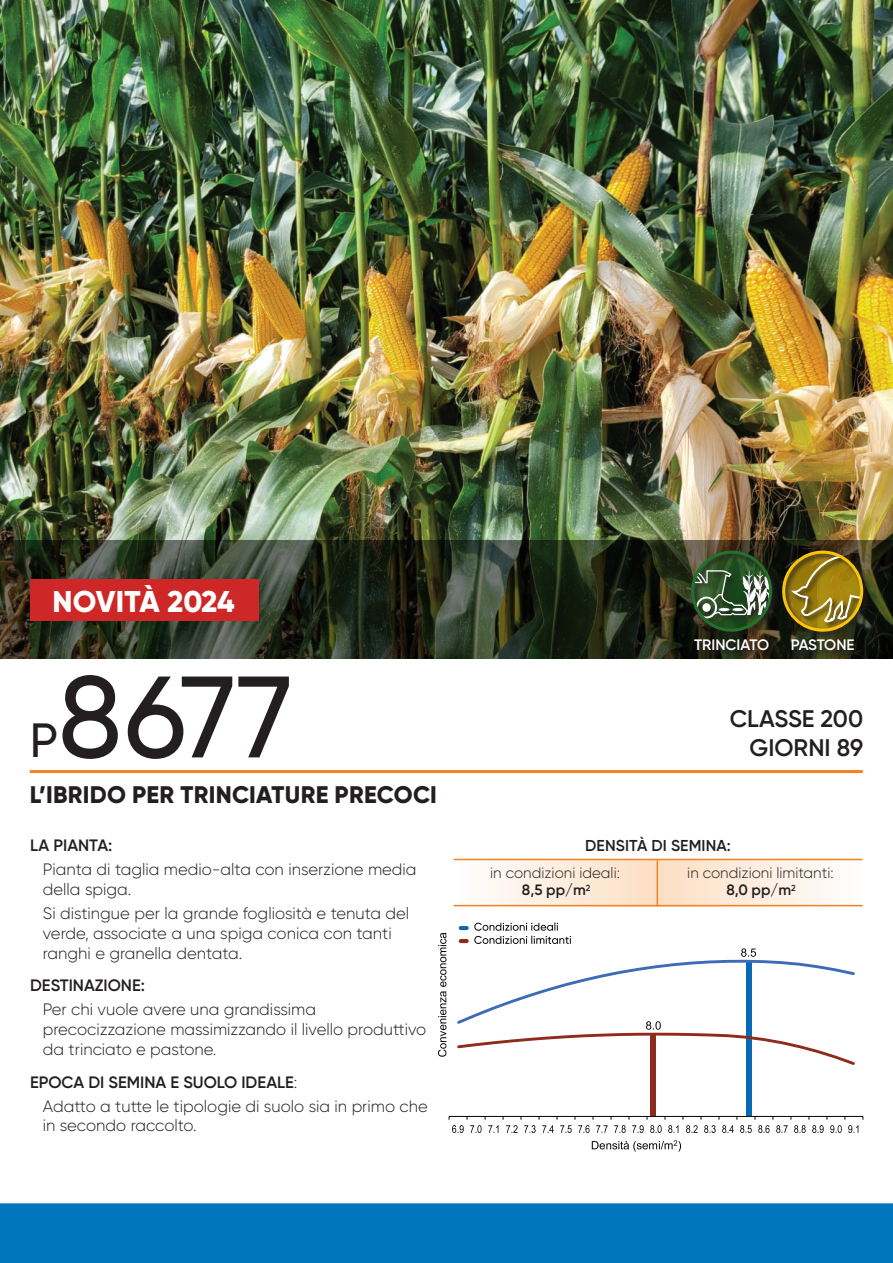
<style>
.page{position:relative;width:893px;height:1263px;background:#fff}
.page>*{position:absolute;margin:0;border:0;box-sizing:border-box;transform-origin:0 0}
.t1{font:500 115.5px "Gilroy";color:#231f20}
.t2{font:500 48px "Gilroy";color:#231f20}
.t3{font:800 30px "Gilroy";letter-spacing:-.01em;color:#fff}
.t4{font:800 24px "Gilroy";letter-spacing:.01em;color:#231f20}
.t5{font:600 24px "Gilroy";color:#231f20}
.t6{font:300 16.5px/19.8px "Gilroy";color:#231f20}
.t7{font:600 16.5px "Gilroy";color:#231f20}
.t8{font:600 15.75px "Gilroy";letter-spacing:.01em;color:#231f20}
.t9{font:600 15.15px "Gilroy";letter-spacing:-.005em;color:#fff}
.t10{font:300 15px "Gilroy";color:#231f20}
.t11{font:600 15px "Gilroy";color:#231f20}
.s1{font-weight:300}
</style>
<div class="page">
<img style="left:0;top:0;width:893px;height:540px">
<div style="left:0;top:1203px;width:893px;height:60px;background:#0076be"></div>
<svg style="left:0;top:540px;width:893px;height:118px;background:#2a3121"></svg>
<hr style="left:30px;top:770px;width:833px;height:3px;background:#f58220">
<div style="left:454px;top:859px;width:204px;height:47px;background:linear-gradient(to right,#feffff,#fddec1)"></div>
<div style="left:658px;top:859px;width:205px;height:47px;background:linear-gradient(to right,#fddfc3,#fefefe)"></div>
<hr style="left:454px;top:859px;width:408px;height:1px;background:#f58220">
<hr style="left:454px;top:905px;width:408px;height:1px;background:#f58220">
<hr style="left:657px;top:860px;width:1px;height:46px;background:#f58220">
<svg style="left:781px;top:549px;width:90px;height:108px;background:#302f16"></svg>
<svg style="left:792px;top:552px;width:70px;height:73px;background:#957d26"></svg>
<div style="left:782px;top:551px;width:81px;height:81px;border:3px solid #f9c40c;border-radius:50%"></div>
<svg style="left:690px;top:549px;width:89px;height:108px;background:#29311b"></svg>
<div style="left:696px;top:597px;width:21px;height:21px;border:2px solid #fff;border-radius:50%"></div>
<svg style="left:693px;top:568px;width:78px;height:49px;background:#5c7559"></svg>
<div style="left:691px;top:551px;width:81px;height:81px;border:3px solid #23712a;border-radius:50%"></div>
<div style="left:651px;top:1033px;width:5px;height:83px;background:#8f2b1c"></div>
<div style="left:746px;top:960px;width:5px;height:156px;background:#086ab5"></div>
<svg style="left:457px;top:922px;width:398px;height:145px"></svg>
<svg style="left:449px;top:1116px;width:415px;height:17px"></svg>
<svg style="left:438px;top:933px;width:8px;height:124px"></svg>
<svg style="left:592px;top:1140px;width:89px;height:12px"></svg>
<div style="left:30px;top:579px;width:228px;height:41px;background:#cd2827"></div>
<p class="t3" style="left:52px;top:582px;width:184px">NOVITÀ 2024</p>
<p class="t1" style="left:58px;top:646px;width:236px">8677</p>
<p class="t2" style="left:30px;top:711px;width:30px">P</p>
<p class="t4" style="left:30px;top:779px;width:409px">L’IBRIDO PER TRINCIATURE PRECOCI</p>
<p class="t7" style="left:30px;top:835px;width:84px">LA PIANTA:</p>
<p class="t6" style="left:43px;top:859px;width:375px">Pianta di taglia medio-alta con inserzione media della spiga.</p>
<p class="t6" style="left:43px;top:903px;width:368px">Si distingue per la grande fogliosità e tenuta del verde, associate a una spiga conica con tanti ranghi e granella dentata.</p>
<p class="t7" style="left:30px;top:975px;width:116px">DESTINAZIONE:</p>
<p class="t6" style="left:43px;top:999px;width:385px">Per chi vuole avere una grandissima precocizzazione massimizzando il livello produttivo da trinciato e pastone.</p>
<p class="t7" style="left:30px;top:1071px;width:269px">EPOCA DI SEMINA E SUOLO IDEALE<span class="s1">:</span></p>
<p class="t6" style="left:43px;top:1096px;width:386px">Adatto a tutte le tipologie di suolo sia in primo che in secondo raccolto.</p>
<p class="t9" style="left:694px;top:635px;width:77px">TRINCIATO</p>
<p class="t9" style="left:791px;top:635px;width:65px">PASTONE</p>
<p class="t5" style="left:730px;top:703px;width:135px">CLASSE 200</p>
<p class="t5" style="left:749px;top:732px;width:115px">GIORNI 89</p>
<p class="t8" style="left:585px;top:835px;width:147px">DENSITÀ DI SEMINA:</p>
<p class="t10" style="left:490px;top:863px;width:131px">in condizioni ideali:</p>
<p class="t10" style="left:687px;top:863px;width:148px">in condizioni limitanti:</p>
<p class="t11" style="left:522px;top:881px;width:70px">8,5 pp/m<sup>2</sup></p>
<p class="t11" style="left:726px;top:881px;width:71px">8,0 pp/m<sup>2</sup></p>
</div>
